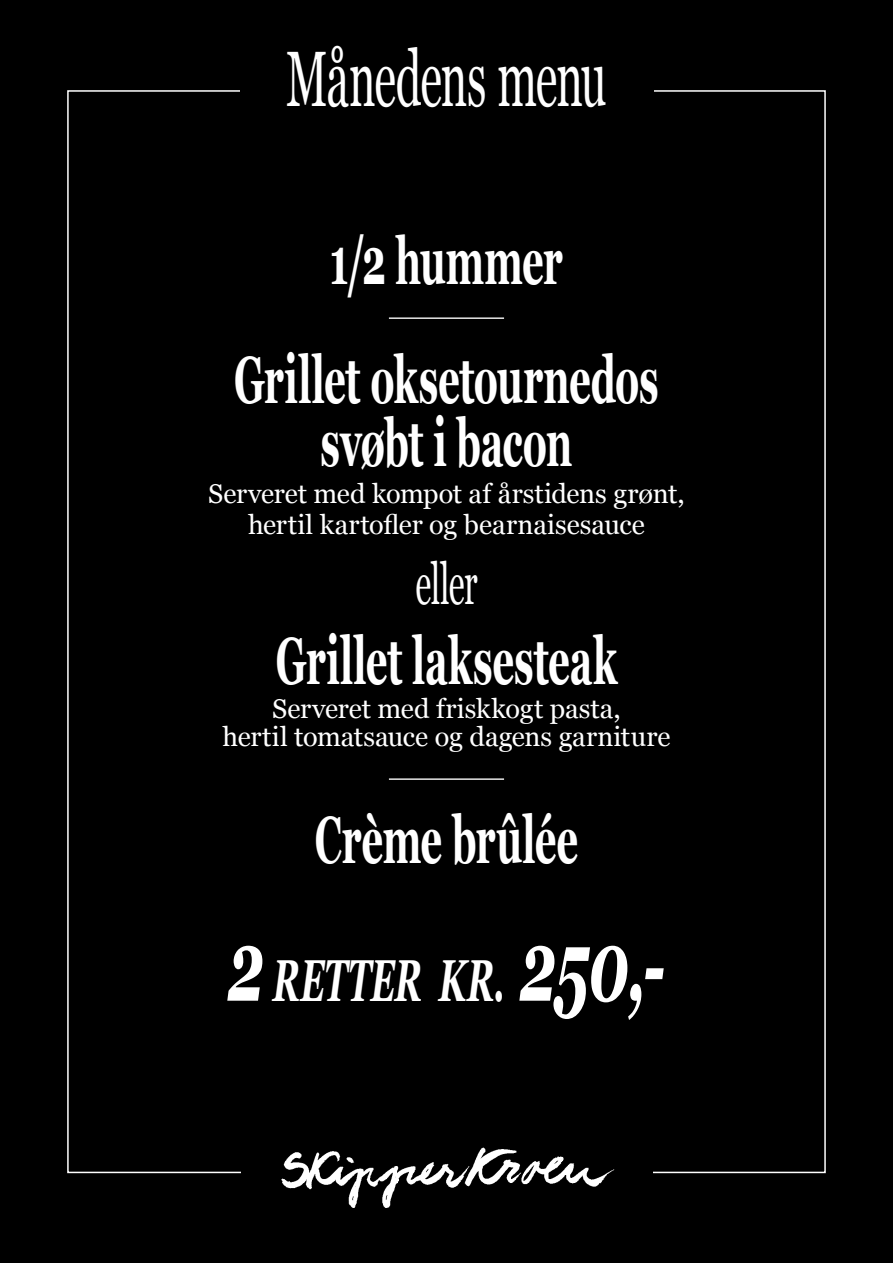
<style>
.page{position:relative;width:893px;height:1263px;background:#000}
.page>*{position:absolute;margin:0;border:0;box-sizing:border-box;transform-origin:0 0}
.t1{font:78.75px "Georgia";letter-spacing:-.025em;color:#fff;scale:.57 1}
.t2{font:700 66.75px/63.6px "Georgia";letter-spacing:-.005em;color:#fff;text-align:center;scale:.57 1}
.t3{font:700 66.3px "Georgia";letter-spacing:-.015em;color:#fff;scale:.57 1}
.t4{font:italic 700 59.25px "Georgia";letter-spacing:.01em;color:#fff;scale:.57 1}
.t5{font:57.9px "Georgia";letter-spacing:-.02em;color:#fff;scale:.57 1}
.t6{font:27px/30.9px "Georgia";letter-spacing:-.005em;color:#fff;text-align:center}
.s1{font-size:101.55px}
</style>
<div class="page">
<hr style="left:389px;top:317px;width:115px;height:2px;background:#fff">
<hr style="left:389px;top:778px;width:115px;height:2px;background:#fff">
<img style="left:281px;top:1147px;width:334px;height:61px">
<svg style="left:556px;top:1157px;width:17px;height:12px"></svg>
<svg style="left:391px;top:1147px;width:16px;height:49px"></svg>
<h1 class="t1" style="left:286px;top:21px;width:564px">Månedens menu</h1>
<h3 class="t3" style="left:330px;top:211px;width:410px">1/2 hummer</h3>
<h2 class="t2" style="left:234px;top:344px;width:747px">Grillet oksetournedos svøbt i bacon</h2>
<p class="t6" style="left:208px;top:477px;width:478px">Serveret med kompot af årstidens grønt, hertil kartofler og bearnaisesauce</p>
<h3 class="t5" style="left:415px;top:542px;width:111px">eller</h3>
<h2 class="t2" style="left:276px;top:626px;width:600px">Grillet laksesteak</h2>
<p class="t6" style="left:222px;top:693px;width:449px;line-height:28.5px">Serveret med friskkogt pasta,<br>hertil tomatsauce og dagens garniture</p>
<h2 class="t2" style="left:315px;top:804px;width:464px">Crème brûlée</h2>
<h3 class="t4" style="left:228px;top:936px;width:769px"><span class="s1">2</span> RETTER KR. <span class="s1">250,-</span></h3>
</div>
